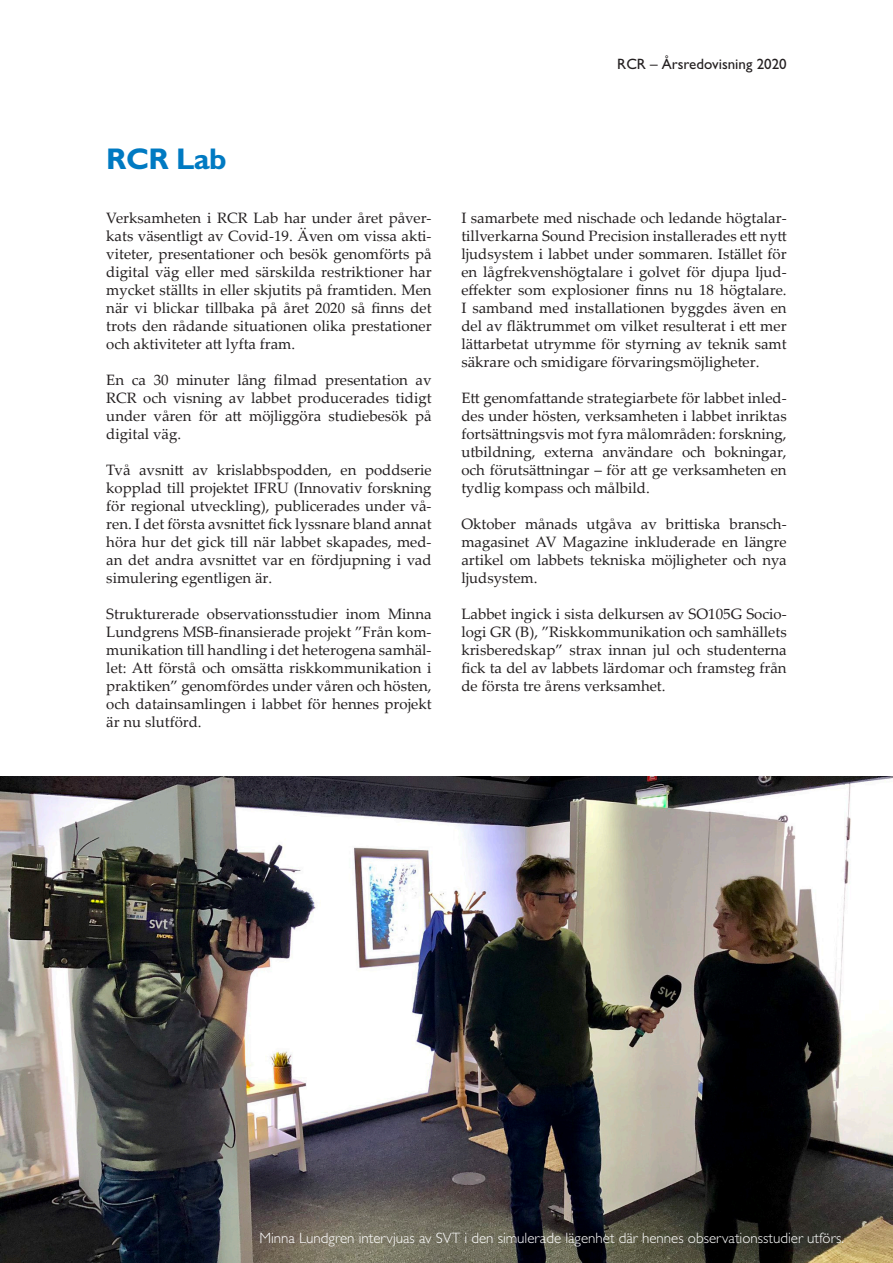
<style>
.page{position:relative;width:893px;height:1263px;background:#fff}
.page>*{position:absolute;margin:0;border:0;box-sizing:border-box;transform-origin:0 0}
.Rubrik{font:700 30px "Gill Sans Std";letter-spacing:-.02em;color:#007ac2}
.Brödtext{font:15px/18px "Palatino Linotype";color:#231f20;text-align:justify}
.t1{font:300 15px "Gill Sans Std";color:#fff}
.t2{font:15px "Gill Sans Std";color:#231f20}
</style>
<div class="page">
<img style="left:0;top:776px;width:893px;height:487px">
<p class="t2" style="left:617px;top:55px;width:171px">RCR – Årsredovisning 2020</p>
<h1 class="Rubrik" style="left:106px;top:141px;width:122px">RCR Lab</h1>
<p class="Brödtext" style="left:106px;top:209px;width:327px">Verksamheten i RCR Lab har under året påver&shy;kats väsentligt av Covid-19. Även om vissa akti&shy;viteter, presentationer och besök genomförts på digital väg eller med särskilda restriktioner har mycket ställts in eller skjutits på framtiden. Men när vi blickar tillbaka på året 2020 så finns det trots den rådande situationen olika prestationer och aktiviteter att lyfta fram.</p>
<p class="Brödtext" style="left:106px;top:371px;width:327px">En ca 30 minuter lång filmad presentation av RCR och visning av labbet producerades tidigt under våren för att möjliggöra studiebesök på digital väg.</p>
<p class="Brödtext" style="left:106px;top:461px;width:327px">Två avsnitt av krislabbspodden, en poddserie kopplad till projektet IFRU (Innovativ forskning för regional utveckling), publicerades under vå&shy;ren. I det första avsnittet fick lyssnare bland annat höra hur det gick till när labbet skapades, med&shy;an det andra avsnittet var en fördjupning i vad simulering egentligen är.</p>
<p class="Brödtext" style="left:106px;top:605px;width:327px">Strukturerade observationsstudier inom Minna Lundgrens MSB-finansierade projekt ”Från kom&shy;munikation till handling i det heterogena samhäl&shy;let: Att förstå och omsätta riskkommunikation i praktiken” genomfördes under våren och hösten, och datainsamlingen i labbet för hennes projekt är nu slutförd.</p>
<p class="Brödtext" style="left:461px;top:209px;width:327px">I samarbete med nischade och ledande högtalar&shy;tillverkarna Sound Precision installerades ett nytt ljudsystem i labbet under sommaren. Istället för en lågfrekvenshögtalare i golvet för djupa ljud&shy;effekter som explosioner finns nu 18 högtalare.<br>I samband med installationen byggdes även en del av fläktrummet om vilket resulterat i ett mer lättarbetat utrymme för styrning av teknik samt säkrare och smidigare förvaringsmöjligheter.</p>
<p class="Brödtext" style="left:461px;top:389px;width:327px">Ett genomfattande strategiarbete för labbet inled&shy;des under hösten, verksamheten i labbet inriktas fortsättningsvis mot fyra målområden: forskning, utbildning, externa användare och bokningar, och förutsättningar – för att ge verksamheten en tydlig kompass och målbild.</p>
<p class="Brödtext" style="left:461px;top:515px;width:327px">Oktober månads utgåva av brittiska bransch&shy;magasinet AV Magazine inkluderade en längre artikel om labbets tekniska möjligheter och nya ljudsystem.</p>
<p class="Brödtext" style="left:461px;top:605px;width:327px">Labbet ingick i sista delkursen av SO105G Socio&shy;logi GR (B), ”Riskkommunikation och samhällets krisberedskap” strax innan jul och studenterna fick ta del av labbets lärdomar och framsteg från de första tre årens verksamhet.</p>
<p class="t1" style="left:259px;top:1230px;width:586px">Minna Lundgren intervjuas av SVT i den simulerade lägenhet där hennes observationsstudier utförs.</p>
</div>
